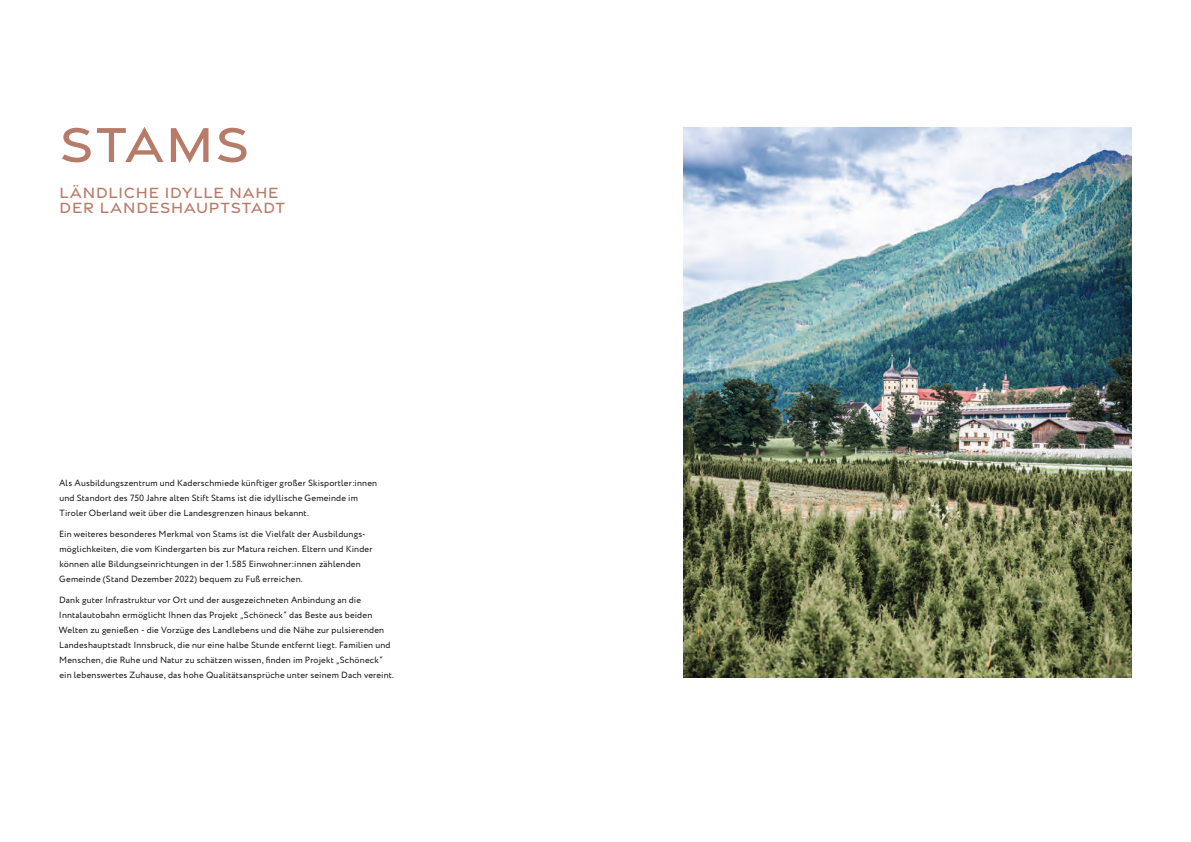
<style>
.page{position:relative;width:1191px;height:842px;background:#fff}
.page>*{position:absolute;margin:0;border:0;box-sizing:border-box;transform-origin:0 0}
.t1{font:500 53px "Gravesend Sans";letter-spacing:.04em;color:#b77c69}
.t2{font:500 16px/15px "Gravesend Sans";letter-spacing:.05em;color:#b77c69}
.t3{font:9px/15px "Circe";letter-spacing:.02em;color:#131413}
</style>
<div class="page">
<img style="left:683px;top:128px;width:448px;height:549px">
<p class="t1" style="left:60px;top:112px;width:191px">STAMS</p>
<p class="t2" style="left:60px;top:185px;width:227px">LÄNDLICHE IDYLLE NAHE<br>DER LANDESHAUPTSTADT</p>
<p class="t3" style="left:59px;top:476px;width:320px">Als Ausbildungszentrum und Kaderschmiede künftiger großer Skisportler:innen und Standort des 750 Jahre alten Stift Stams ist die idyllische Gemeinde im<br>Tiroler Oberland weit über die Landesgrenzen hinaus bekannt.</p>
<p class="t3" style="left:59px;top:527px;width:315px">Ein weiteres besonderes Merkmal von Stams ist die Vielfalt der Ausbildungs&shy;möglichkeiten, die vom Kindergarten bis zur Matura reichen. Eltern und Kinder können alle Bildungseinrichtungen in der 1.585 Einwohner:innen zählenden Gemeinde (Stand Dezember 2022) bequem zu Fuß erreichen.</p>
<p class="t3" style="left:59px;top:593px;width:337px">Dank guter Infrastruktur vor Ort und der ausgezeichneten Anbindung an die Inntalautobahn ermöglicht Ihnen das Projekt „Schöneck“ das Beste aus beiden Welten zu genießen - die Vorzüge des Landlebens und die Nähe zur pulsierenden Landeshauptstadt Innsbruck, die nur eine halbe Stunde entfernt liegt. Familien und Menschen, die Ruhe und Natur zu schätzen wissen, finden im Projekt „Schöneck“ ein lebenswertes Zuhause, das hohe Qualitätsansprüche unter seinem Dach vereint.</p>
</div>
